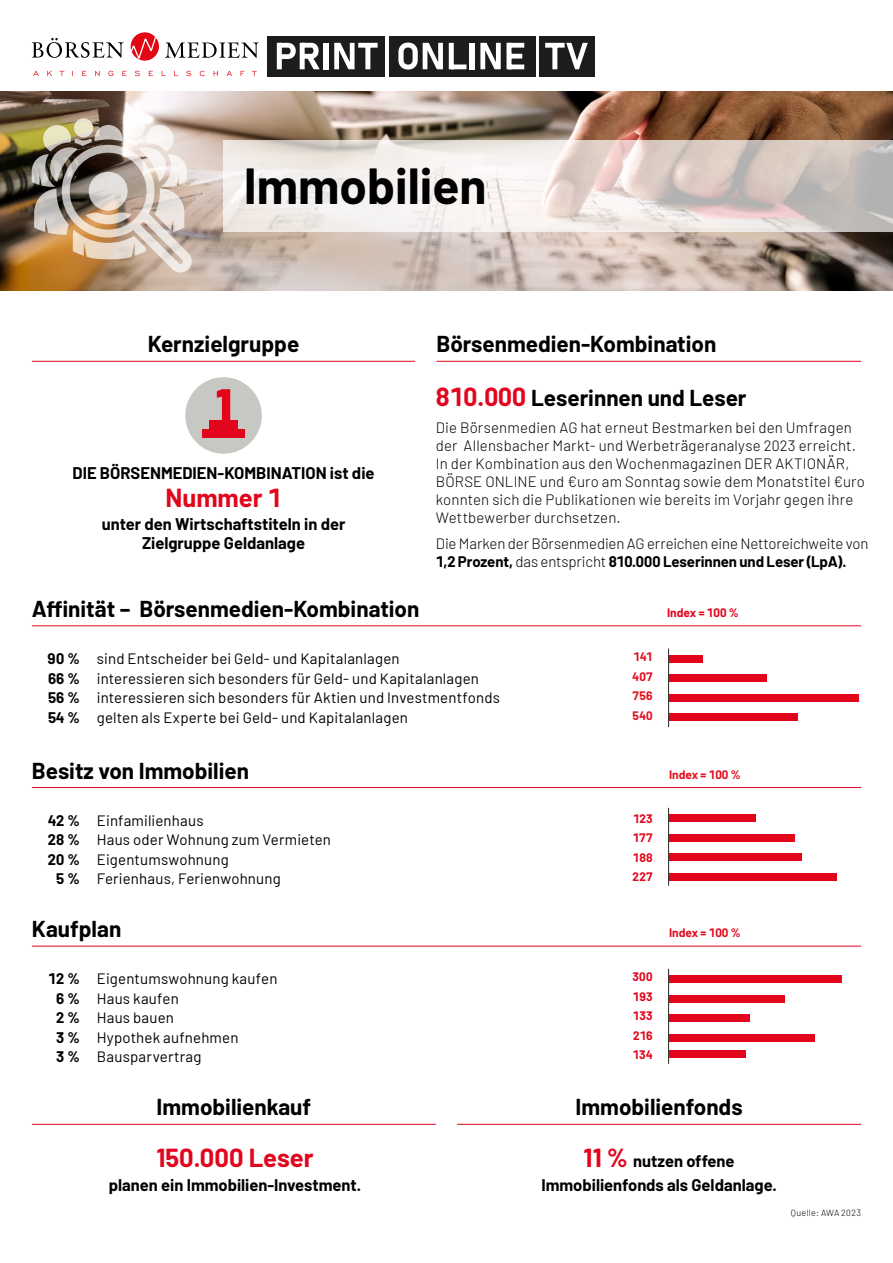
<style>
.page{position:relative;width:893px;height:1263px;background:#fff}
.page>*{position:absolute;margin:0;border:0;box-sizing:border-box;transform-origin:0 0}
.t1{font:700 49.5px "Barlow";color:#000}
.t2{font:700 25.5px "Barlow";color:#e3051c}
.t3{font:700 22.5px "Barlow";color:#000}
.t4{font:700 16.5px/19.8px "Barlow";color:#000;text-align:center}
.t5{font:15px/19.5px "Barlow";letter-spacing:.01em;color:#000}
.t6{font:300 15px/18px "Barlow";letter-spacing:.01em;color:#000}
.t7{font:300 15px/18px "Barlow";letter-spacing:-.01em;color:#000}
.t8{font:700 15px/19.5px "Barlow";color:#000;text-align:center}
.t9{font:700 12px/19.5px "Barlow";letter-spacing:.025em;color:#e3051c;text-align:justify}
.t10{font:700 12px/19.5px "Barlow";color:#e40e1f;text-align:justify}
.t11{font:300 9px "Barlow";letter-spacing:.035em;color:#000}
.s1{font-size:25.5px;color:#e3051c}
.s2{font-weight:700}
</style>
<div class="page">
<img style="left:0;top:91px;width:893px;height:200px">
<div style="left:267px;top:36px;width:118px;height:40px;background:#1c1c1c"></div>
<svg style="left:277px;top:43px;width:43px;height:26px"></svg>
<div style="left:324px;top:43px;width:5px;height:26px;background:#fff"></div>
<svg style="left:334px;top:43px;width:44px;height:26px"></svg>
<div style="left:389px;top:36px;width:146px;height:40px;background:#1c1c1c"></div>
<svg style="left:398px;top:43px;width:45px;height:27px"></svg>
<svg style="left:449px;top:43px;width:17px;height:26px"></svg>
<div style="left:470px;top:43px;width:5px;height:26px;background:#fff"></div>
<svg style="left:480px;top:43px;width:21px;height:26px"></svg>
<svg style="left:507px;top:43px;width:17px;height:26px"></svg>
<div style="left:539px;top:36px;width:55px;height:40px;background:#1c1c1c"></div>
<svg style="left:545px;top:43px;width:43px;height:26px"></svg>
<div style="left:185px;top:377px;width:77px;height:77px;background:#c7c7c4;border-radius:50%"></div>
<svg style="left:217px;top:389px;width:13px;height:31px"></svg>
<div style="left:209px;top:420px;width:29px;height:9px;background:#e3051c"></div>
<div style="left:202px;top:429px;width:43px;height:8px;background:#e3051c"></div>
<hr style="left:32px;top:361px;width:383px;height:1px;background:#e3051c">
<hr style="left:436px;top:361px;width:425px;height:1px;background:#e3051c">
<hr style="left:32px;top:625px;width:829px;height:1px;background:#e3051c">
<hr style="left:668px;top:648px;width:1px;height:79px;background:#292621">
<div style="left:669px;top:655px;width:33px;height:7px;background:#e3051c"></div>
<div style="left:669px;top:675px;width:97px;height:7px;background:#e3051c"></div>
<div style="left:669px;top:714px;width:128px;height:7px;background:#e3051c"></div>
<div style="left:669px;top:694px;width:190px;height:7px;background:#e3051c"></div>
<hr style="left:32px;top:787px;width:829px;height:1px;background:#e3051c">
<hr style="left:668px;top:808px;width:1px;height:78px;background:#292621">
<div style="left:669px;top:815px;width:87px;height:7px;background:#e3051c"></div>
<div style="left:669px;top:834px;width:126px;height:7px;background:#e3051c"></div>
<div style="left:669px;top:873px;width:167px;height:7px;background:#e3051c"></div>
<div style="left:669px;top:853px;width:132px;height:7px;background:#e3051c"></div>
<hr style="left:32px;top:946px;width:829px;height:1px;background:#e3051c">
<hr style="left:668px;top:969px;width:1px;height:95px;background:#292621">
<div style="left:669px;top:976px;width:172px;height:7px;background:#e3051c"></div>
<div style="left:669px;top:995px;width:115px;height:7px;background:#e3051c"></div>
<div style="left:669px;top:1051px;width:76px;height:7px;background:#e3051c"></div>
<div style="left:669px;top:1014px;width:80px;height:7px;background:#e3051c"></div>
<div style="left:669px;top:1034px;width:145px;height:7px;background:#e3051c"></div>
<svg style="left:165px;top:42px;width:94px;height:16px"></svg>
<svg style="left:32px;top:32px;width:127px;height:29px"></svg>
<svg style="left:33px;top:71px;width:224px;height:5px"></svg>
<hr style="left:32px;top:1124px;width:404px;height:1px;background:#e3051c">
<hr style="left:457px;top:1124px;width:404px;height:1px;background:#e3051c">
<svg style="left:223px;top:141px;width:670px;height:91px"></svg>
<svg style="left:74px;top:118px;width:19px;height:19px"></svg>
<div style="left:125px;top:118px;width:20px;height:19px;background:#fff;border-radius:50%"></div>
<img style="left:32px;top:125px;width:160px;height:148px">
<h1 class="t1" style="left:244px;top:150px;width:244px">Immobilien</h1>
<h3 class="t3" style="left:148px;top:328px;width:153px">Kernzielgruppe</h3>
<h3 class="t3" style="left:436px;top:328px;width:281px">Börsenmedien-Kombination</h3>
<p class="t4" style="left:73px;top:462px;width:304px">DIE BÖRSENMEDIEN-KOMBINATION ist die</p>
<h2 class="t2" style="left:165px;top:479px;width:118px">Nummer 1</h2>
<p class="t4" style="left:102px;top:512px;width:245px">unter den Wirtschaftstiteln in der<br>Zielgruppe Geldanlage</p>
<h3 class="t3" style="left:436px;top:382px;width:312px"><span class="s1">810.000</span> Leserinnen und Leser</h3>
<p class="t6" style="left:436px;top:417px;width:431px">Die Börsenmedien AG hat erneut Bestmarken bei den Umfragen der Allensbacher Markt- und Werbeträgeranalyse 2023 erreicht.<br>In der Kombination aus den Wochenmagazinen DER AKTIONÄR, BÖRSE ONLINE und €uro am Sonntag sowie dem Monatstitel €uro konnten sich die Publikationen wie bereits im Vorjahr gegen ihre Wettbewerber durchsetzen.</p>
<p class="t7" style="left:436px;top:534px;width:434px">Die Marken der Börsenmedien AG erreichen eine Nettoreichweite von<br><span class="s2">1,2 Prozent,</span> das entspricht <span class="s2">810.000 Leserinnen und Leser (LpA).</span></p>
<h3 class="t3" style="left:32px;top:592px;width:389px">Affinität – Börsenmedien-Kombination</h3>
<p class="t5" style="left:97px;top:648px;width:405px">sind Entscheider bei Geld- und Kapitalanlagen<br>interessieren sich besonders für Geld- und Kapitalanlagen interessieren sich besonders für Aktien und Investmentfonds gelten als Experte bei Geld- und Kapitalanlagen</p>
<p class="t8" style="left:48px;top:648px;width:34px;text-align:justify">90 % 66 % 56 % 54 %</p>
<p class="t10" style="left:632px;top:646px;width:22px">141<br>407<br>756<br>540</p>
<h3 class="t3" style="left:32px;top:754px;width:219px">Besitz von Immobilien</h3>
<p class="t5" style="left:97px;top:809px;width:236px">Einfamilienhaus<br>Haus oder Wohnung zum Vermieten<br>Eigentumswohnung<br>Ferienhaus, Ferienwohnung</p>
<p class="t8" style="left:48px;top:809px;width:33px">42 %<br>28 %<br>20 %<br>5 %</p>
<p class="t9" style="left:633px;top:808px;width:22px">123<br>177<br>188<br>227</p>
<h3 class="t3" style="left:32px;top:912px;width:91px">Kaufplan</h3>
<p class="t5" style="left:97px;top:968px;width:182px">Eigentumswohnung kaufen<br>Haus kaufen<br>Haus bauen<br>Hypothek aufnehmen<br>Bausparvertrag</p>
<p class="t8" style="left:48px;top:968px;width:33px">12 %<br>6 %<br>2 %<br>3 %<br>3 %</p>
<p class="t9" style="left:632px;top:966px;width:22px">300<br>193<br>133<br>216<br>134</p>
<p class="t9" style="left:667px;top:602px;width:73px">Index = 100 %</p>
<p class="t10" style="left:669px;top:763px;width:73px">Index = 100 %</p>
<p class="t10" style="left:669px;top:922px;width:73px">Index = 100 %</p>
<h3 class="t3" style="left:157px;top:1091px;width:156px">Immobilienkauf</h3>
<h3 class="t3" style="left:576px;top:1091px;width:169px">Immobilienfonds</h3>
<h2 class="t2" style="left:156px;top:1139px;width:159px">150.000 Leser</h2>
<p class="t4" style="left:109px;top:1174px;width:254px">planen ein Immobilien-Investment.</p>
<p class="t4" style="left:541px;top:1148px;width:237px;line-height:24px"><span class="s1">11 %</span> nutzen offene<br>Immobilienfonds als Geldanlage.</p>
<p class="t11" style="left:791px;top:1207px;width:72px">Quelle: AWA 2023</p>
</div>
